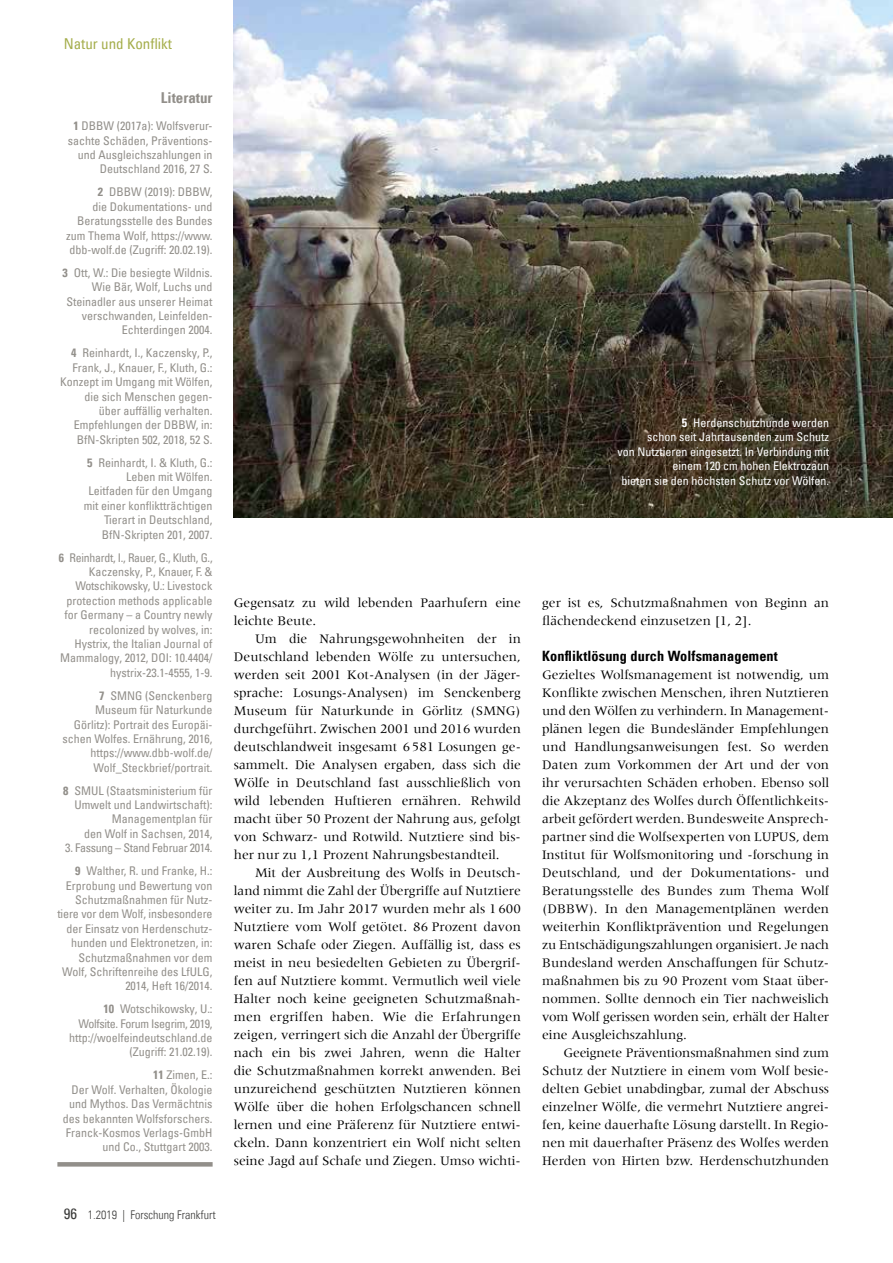
<style>
.page{position:relative;width:893px;height:1263px;background:#fff}
.page>*{position:absolute;margin:0;border:0;box-sizing:border-box;transform-origin:0 0}
.t1{font:condensed 15px "Univers Com 57";color:#a4ad4a}
.t2{font:15px "Univers Com 67 Bold Cond";color:#928f8a}
.t3{font:14.25px "Univers Com 67 Bold Cond";letter-spacing:.01em;color:#000}
.t4{font:13.5px/18px "Meridien";color:#000;text-align:justify}
.t5{font:condensed 12px/14.4px "Univers Com 57";color:#928f8a;text-align:right}
.t6{font:condensed 12px/14.4px "Univers Com 57";color:#fff;text-align:right}
.t7{font:condensed 12px/23px "Univers Com 57";letter-spacing:-.025em;color:#928f8a;text-align:right}
.t8{font:12px "Univers Com 47 Light Cond";color:#3c3c3b}
.s1{font-family:"Univers Com 67 Bold Cond";font-stretch:normal}
.s2{font-family:"Univers Com 57";font-stretch:condensed;font-size:15px}
</style>
<div class="page">
<hr style="left:57px;top:1162px;width:156px;height:4px;background:#928f8a">
<img style="left:234px;top:0;width:659px;height:517px">
<p class="t1" style="left:64px;top:34px;width:110px">Natur und Konflikt</p>
<p class="t2" style="left:161px;top:89px;width:53px">Literatur</p>
<p class="t5" style="left:68px;top:119px;width:146px"><span class="s1">1</span> DBBW (2017a): Wolfsverur&shy;sachte Schäden, Präventions&shy;und Ausgleichszahlungen in<br>Deutschland 2016, 27 S.</p>
<p class="t5" style="left:66px;top:185px;width:148px"><span class="s1">2</span> DBBW (2019): DBBW,<br>die Dokumentations- und<br>Beratungsstelle des Bundes zum Thema Wolf, https://www. dbb-wolf.de (Zugriff: 20.02.19).</p>
<p class="t5" style="left:63px;top:265px;width:152px"><span class="s1">3</span> Ott, W.: Die besiegte Wildnis.<br>Wie Bär, Wolf, Luchs und<br>Steinadler aus unserer Heimat verschwanden, Leinfelden-<br>Echterdingen 2004.</p>
<p class="t5" style="left:60px;top:346px;width:154px"><span class="s1">4</span> Reinhardt, I., Kaczensky, P.,<br>Frank, J., Knauer, F., Kluth, G.:<br>Konzept im Umgang mit Wölfen, die sich Menschen gegen&shy;über auffällig verhalten.<br>Empfehlungen der DBBW, in:<br>BfN-Skripten 502, 2018, 52 S.</p>
<p class="t5" style="left:84px;top:455px;width:130px"><span class="s1">5</span> Reinhardt, I. &amp; Kluth, G.:<br>Leben mit Wölfen.<br>Leitfaden für den Umgang mit einer konfliktträchtigen<br>Tierart in Deutschland,<br>BfN-Skripten 201, 2007.</p>
<p class="t5" style="left:59px;top:550px;width:155px"><span class="s1">6</span> Reinhardt, I., Rauer, G., Kluth, G.,<br>Kaczensky, P., Knauer, F. &amp;<br>Wotschikowsky, U.: Livestock protection methods applicable for Germany – a Country newly recolonized by wolves, in:<br>Hystrix, the Italian Journal of<br>Mammalogy, 2012, DOI: 10.4404/ hystrix-23.1-4555, 1-9.</p>
<p class="t5" style="left:62px;top:688px;width:152px"><span class="s1">7</span> SMNG (Senckenberg<br>Museum für Naturkunde<br>Görlitz): Portrait des Europäi&shy;schen Wolfes. Ernährung, 2016, https://www.dbb-wolf.de/<br>Wolf_Steckbrief/portrait.</p>
<p class="t5" style="left:63px;top:783px;width:151px"><span class="s1">8</span> SMUL (Staatsministerium für<br>Umwelt und Landwirtschaft):<br>Managementplan für<br>den Wolf in Sachsen, 2014,</p>
<p class="t7" style="left:65px;top:836px;width:149px">3. Fassung – Stand Februar 2014.<br><span class="s1">9</span> Walther, R. und Franke, H.:</p>
<p class="t5" style="left:57px;top:878px;width:157px">Erprobung und Bewertung von<br>Schutzmaßnahmen für Nutz&shy;tiere vor dem Wolf, insbesondere der Einsatz von Herdenschutz&shy;hunden und Elektronetzen, in:<br>Schutzmaßnahmen vor dem<br>Wolf, Schriftenreihe des LfULG,<br>2014, Heft 16/2014.</p>
<p class="t5" style="left:69px;top:1002px;width:145px"><span class="s1">10</span> Wotschikowsky, U.:<br>Wolfsite. Forum Isegrim, 2019, http://woelfeindeutschland.de (Zugriff: 21.02.19).</p>
<p class="t5" style="left:63px;top:1068px;width:151px"><span class="s1">11</span> Zimen, E.:<br>Der Wolf. Verhalten, Ökologie und Mythos. Das Vermächtnis des bekannten Wolfsforschers.<br>Franck-Kosmos Verlags-GmbH und Co., Stuttgart 2003.</p>
<p class="t8" style="left:64px;top:1208px;width:153px"><span class="s2">96</span> 1.2019 | Forschung Frankfurt</p>
<p class="t4" style="left:234px;top:594px;width:289px">Gegensatz zu wild lebenden Paarhufern eine leichte Beute.</p>
<p class="t4" style="left:234px;top:630px;width:289px;text-indent:21px">Um die Nahrungsgewohnheiten der in Deutschland lebenden Wölfe zu untersuchen, werden seit 2001 Kot-Analysen (in der Jäger&shy;sprache: Losungs-Analysen) im Senckenberg Museum für Naturkunde in Görlitz (SMNG) durchgeführt. Zwischen 2001 und 2016 wurden deutschlandweit insgesamt 6581 Losungen ge&shy;sammelt. Die Analysen ergaben, dass sich die Wölfe in Deutschland fast ausschließlich von wild lebenden Huftieren ernähren. Rehwild macht über 50 Prozent der Nahrung aus, gefolgt von Schwarz- und Rotwild. Nutztiere sind bis&shy;her nur zu 1,1 Prozent Nahrungsbestandteil.</p>
<p class="t4" style="left:234px;top:864px;width:289px;text-indent:21px">Mit der Ausbreitung des Wolfs in Deutsch&shy;land nimmt die Zahl der Übergriffe auf Nutztiere weiter zu. Im Jahr 2017 wurden mehr als 1600<br>Nutztiere vom Wolf getötet. 86 Prozent davon waren Schafe oder Ziegen. Auffällig ist, dass es meist in neu besiedelten Gebieten zu Übergrif&shy;fen auf Nutztiere kommt. Vermutlich weil viele Halter noch keine geeigneten Schutzmaßnah&shy;men ergriffen haben. Wie die Erfahrungen zeigen, verringert sich die Anzahl der Übergriffe nach ein bis zwei Jahren, wenn die Halter die Schutzmaßnahmen korrekt anwenden. Bei unzureichend geschützten Nutztieren können Wölfe über die hohen Erfolgschancen schnell lernen und eine Präferenz für Nutztiere entwi&shy;ckeln. Dann konzentriert ein Wolf nicht selten seine Jagd auf Schafe und Ziegen. Umso wichti-</p>
<p class="t6" style="left:618px;top:415px;width:213px"><span class="s1">5</span> Herdenschutzhunde werden<br>schon seit Jahrtausenden zum Schutz<br>von Nutztieren eingesetzt. In Verbindung mit einem 120 cm hohen Elektrozaun<br>bieten sie den höchsten Schutz vor Wölfen.</p>
<p class="t4" style="left:542px;top:594px;width:289px">ger ist es, Schutzmaßnahmen von Beginn an flächendeckend einzusetzen [1, 2].</p>
<p class="t3" style="left:542px;top:647px;width:237px">Konfliktlösung durch Wolfsmanagement</p>
<p class="t4" style="left:542px;top:666px;width:289px">Gezieltes Wolfsmanagement ist notwendig, um Konflikte zwischen Menschen, ihren Nutztieren und den Wölfen zu verhindern. In Management&shy;plänen legen die Bundesländer Empfehlungen und Handlungsanweisungen fest. So werden Daten zum Vorkommen der Art und der von ihr verursachten Schäden erhoben. Ebenso soll die Akzeptanz des Wolfes durch Öffentlichkeits&shy;arbeit gefördert werden. Bundesweite Ansprech&shy;partner sind die Wolfsexperten von LUPUS, dem Institut für Wolfsmonitoring und -forschung in Deutschland, und der Dokumentations- und Beratungsstelle des Bundes zum Thema Wolf (DBBW). In den Managementplänen werden weiterhin Konfliktprävention und Regelungen zu Entschädigungszahlungen organisiert. Je nach Bundesland werden Anschaffungen für Schutz&shy;maßnahmen bis zu 90 Prozent vom Staat über&shy;nommen. Sollte dennoch ein Tier nachweislich vom Wolf gerissen worden sein, erhält der Halter eine Ausgleichszahlung.</p>
<p class="t4" style="left:542px;top:1044px;width:289px;text-indent:21px">Geeignete Präventionsmaßnahmen sind zum Schutz der Nutztiere in einem vom Wolf besie&shy;delten Gebiet unabdingbar, zumal der Abschuss einzelner Wölfe, die vermehrt Nutztiere angrei&shy;fen, keine dauerhafte Lösung darstellt. In Regio&shy;nen mit dauerhafter Präsenz des Wolfes werden Herden von Hirten bzw. Herdenschutzhunden</p>
</div>
